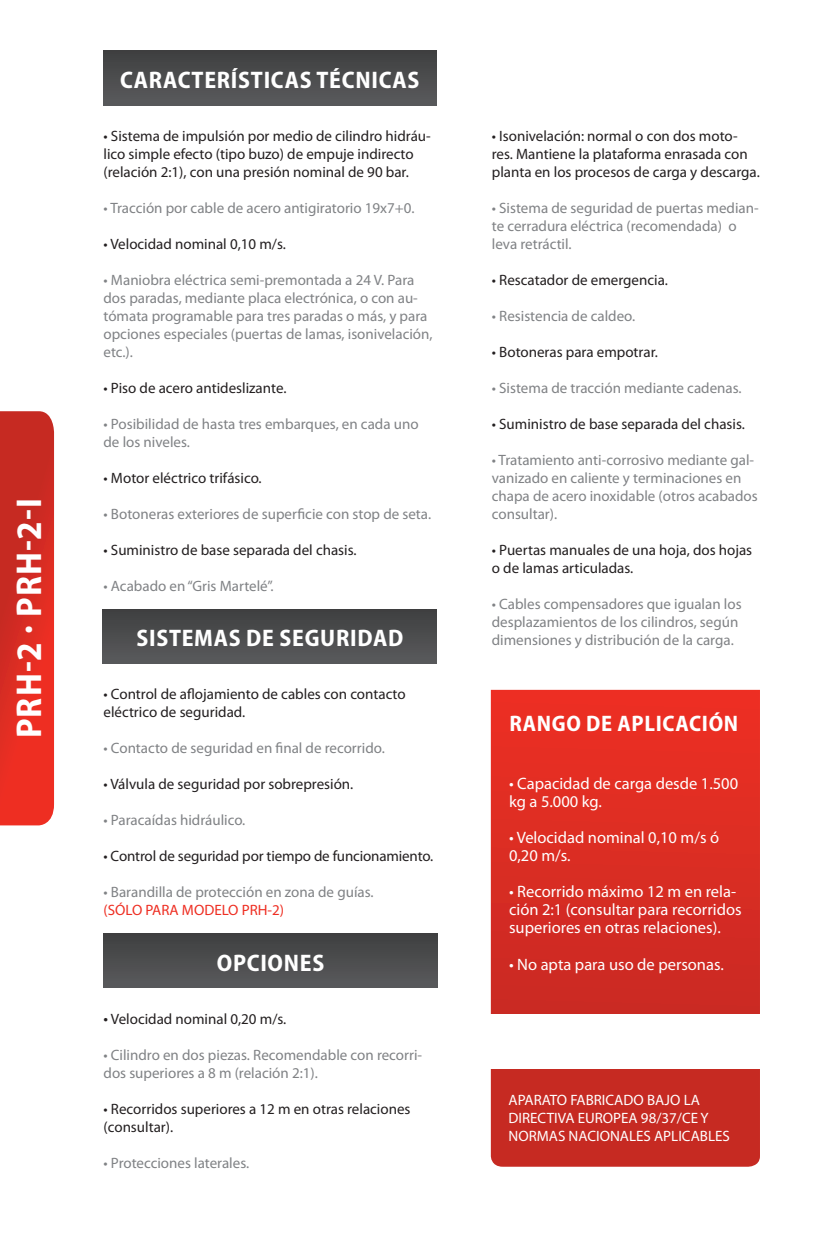
<style>
.page{position:relative;width:838px;height:1255px;background:#fff}
.page>*{position:absolute;margin:0;border:0;box-sizing:border-box;transform-origin:0 0}
.TITULARES{font:700 semi-condensed 36px "Myriad Pro";color:#fff}
.TITULARES-2{font:700 semi-condensed 24px "Myriad Pro";letter-spacing:.03em;color:#fff}
.TITULARES-3{font:700 semi-condensed 22.5px "Myriad Pro";letter-spacing:.03em;color:#fff}
.EXPLICACIÓN{font:16.5px/18px "Myriad Pro";color:#fff}
.EXPLICACIÓN-2{font:15px/18px "Myriad Pro";color:#808285}
.EXPLICACIÓN-3{font:15px/18px "Myriad Pro";color:#231f20}
.texto_interno{font:15px/18px "Myriad Pro";color:#fff}
.EXPLICACIÓN-4{font:15px "Myriad Pro";color:#ee2e22}
.s1{font-size:16.5px}
</style>
<div class="page">
<div style="left:103px;top:51px;width:333px;height:54px;background:#4c4d4e"></div>
<div style="left:103px;top:609px;width:334px;height:54px;background:#4c4d4e"></div>
<div style="left:103px;top:933px;width:334px;height:54px;background:#4c4d4e"></div>
<svg style="left:491px;top:690px;width:269px;height:476px;background:#d62c23"></svg>
<svg style="left:0;top:411px;width:54px;height:414px;background:#d92d23"></svg>
<div style="left:482px;top:1014px;width:287px;height:54px;background:#fff"></div>
<p class="TITULARES" style="left:9px;top:738px;width:237px;rotate:-90deg">PRH-2 · PRH-2-I</p>
<p class="TITULARES-2" style="left:120px;top:67px;width:301px">CARACTERÍSTICAS TÉCNICAS</p>
<p class="EXPLICACIÓN-3" style="left:104px;top:127px;width:329px">• Sistema de impulsión por medio de cilindro hidráu&shy;lico simple efecto (tipo buzo) de empuje indirecto (relación 2:1), con una presión nominal de 90 bar.</p>
<p class="EXPLICACIÓN-2" style="left:104px;top:199px;width:313px">• Tracción por cable de acero antigiratorio 19x7+0.</p>
<p class="EXPLICACIÓN-3" style="left:104px;top:235px;width:184px">• Velocidad nominal 0,10 m/s.</p>
<p class="EXPLICACIÓN-2" style="left:104px;top:271px;width:330px">• Maniobra eléctrica semi-premontada a 24 V. Para dos paradas, mediante placa electrónica, o con au&shy;tómata programable para tres paradas o más, y para opciones especiales (puertas de lamas, isonivelación, etc.).</p>
<p class="EXPLICACIÓN-3" style="left:104px;top:379px;width:184px">• Piso de acero antideslizante.</p>
<p class="EXPLICACIÓN-2" style="left:104px;top:415px;width:317px">• Posibilidad de hasta tres embarques, en cada uno de los niveles.</p>
<p class="EXPLICACIÓN-3" style="left:104px;top:469px;width:160px">• Motor eléctrico trifásico.</p>
<p class="EXPLICACIÓN-2" style="left:104px;top:505px;width:329px">• Botoneras exteriores de superficie con stop de seta.</p>
<p class="EXPLICACIÓN-3" style="left:104px;top:541px;width:255px">• Suministro de base separada del chasis.</p>
<p class="EXPLICACIÓN-2" style="left:104px;top:577px;width:171px">• Acabado en “Gris Martelé”.</p>
<p class="TITULARES-2" style="left:136px;top:625px;width:13px">SISTE</p>
<p class="TITULARES-2" style="left:194px;top:625px;width:210px">MAS DE SEGURI DAD</p>
<p class="EXPLICACIÓN-3" style="left:104px;top:685px;width:304px">• Control de aflojamiento de cables con contacto eléctrico de seguridad.</p>
<p class="EXPLICACIÓN-2" style="left:104px;top:739px;width:283px">• Contacto de seguridad en final de recorrido.</p>
<p class="EXPLICACIÓN-3" style="left:104px;top:775px;width:251px">• Válvula de seguridad por sobrepresión.</p>
<p class="EXPLICACIÓN-2" style="left:104px;top:811px;width:143px">• Paracaídas hidráulico.</p>
<p class="EXPLICACIÓN-3" style="left:104px;top:847px;width:331px">• Control de seguridad por tiempo de funcionamiento.</p>
<p class="EXPLICACIÓN-2" style="left:104px;top:883px;width:272px">• Barandilla de protección en zona de guías.</p>
<p class="EXPLICACIÓN-4" style="left:104px;top:901px;width:182px">(SÓLO PARA MODELO PRH-2)</p>
<p class="TITULARES-2" style="left:217px;top:949px;width:81px">OPCIONES</p>
<p class="EXPLICACIÓN-3" style="left:104px;top:1009px;width:184px"><span class="s1">•</span> Velocidad nominal 0,20 m/s.</p>
<p class="EXPLICACIÓN-2" style="left:104px;top:1045px;width:320px">• Cilindro en dos piezas. Recomendable con recorri&shy;dos superiores a 8 m (relación 2:1).</p>
<p class="EXPLICACIÓN-3" style="left:104px;top:1099px;width:308px">• Recorridos superiores a 12 m en otras relaciones (consultar).</p>
<p class="EXPLICACIÓN-2" style="left:104px;top:1153px;width:147px">• Protecciones laterales.</p>
<p class="EXPLICACIÓN-3" style="left:492px;top:127px;width:270px">• Isonivelación: normal o con dos moto&shy;res. Mantiene la plataforma enrasada con planta en los procesos de carga y descarga.</p>
<p class="EXPLICACIÓN-2" style="left:492px;top:199px;width:268px">• Sistema de seguridad de puertas median&shy;te cerradura eléctrica (recomendada) o leva retráctil.</p>
<p class="EXPLICACIÓN-3" style="left:492px;top:271px;width:178px">• Rescatador de emergencia.</p>
<p class="EXPLICACIÓN-2" style="left:492px;top:307px;width:145px">• Resistencia de caldeo.</p>
<p class="EXPLICACIÓN-3" style="left:492px;top:343px;width:168px">• Botoneras para empotrar.</p>
<p class="EXPLICACIÓN-2" style="left:492px;top:379px;width:251px">• Sistema de tracción mediante cadenas.</p>
<p class="EXPLICACIÓN-3" style="left:492px;top:415px;width:255px">• Suministro de base separada del chasis.</p>
<p class="EXPLICACIÓN-2" style="left:492px;top:451px;width:267px">• Tratamiento anti-corrosivo mediante gal&shy;vanizado en caliente y terminaciones en chapa de acero inoxidable (otros acabados consultar).</p>
<p class="EXPLICACIÓN-3" style="left:492px;top:541px;width:262px">• Puertas manuales de una hoja, dos hojas o de lamas articuladas.</p>
<p class="EXPLICACIÓN-2" style="left:492px;top:595px;width:251px">• Cables compensadores que igualan los desplazamientos de los cilindros, según dimensiones y distribución de la carga.</p>
<p class="TITULARES-3" style="left:509px;top:711px;width:230px">RANGO DE APLICACIÓN</p>
<p class="EXPLICACIÓN" style="left:509px;top:774px;width:231px">• Capacidad de carga desde 1.500 kg a 5.000 kg.</p>
<p class="EXPLICACIÓN" style="left:509px;top:828px;width:211px">• Velocidad nominal 0,10 m/s ó<br>0,20 m/s.</p>
<p class="EXPLICACIÓN" style="left:509px;top:882px;width:234px">• Recorrido máximo 12 m en rela&shy;ción 2:1 (consultar para recorridos superiores en otras relaciones).</p>
<p class="EXPLICACIÓN" style="left:509px;top:954px;width:216px">• No apta para uso de personas.</p>
<p class="texto_interno" style="left:508px;top:1090px;width:223px">APARATO FABRICADO BAJO LA<br>DIRECTIVA EUROPEA 98/37/CE Y<br>NORMAS NACIONALES APLICABLES</p>
</div>
